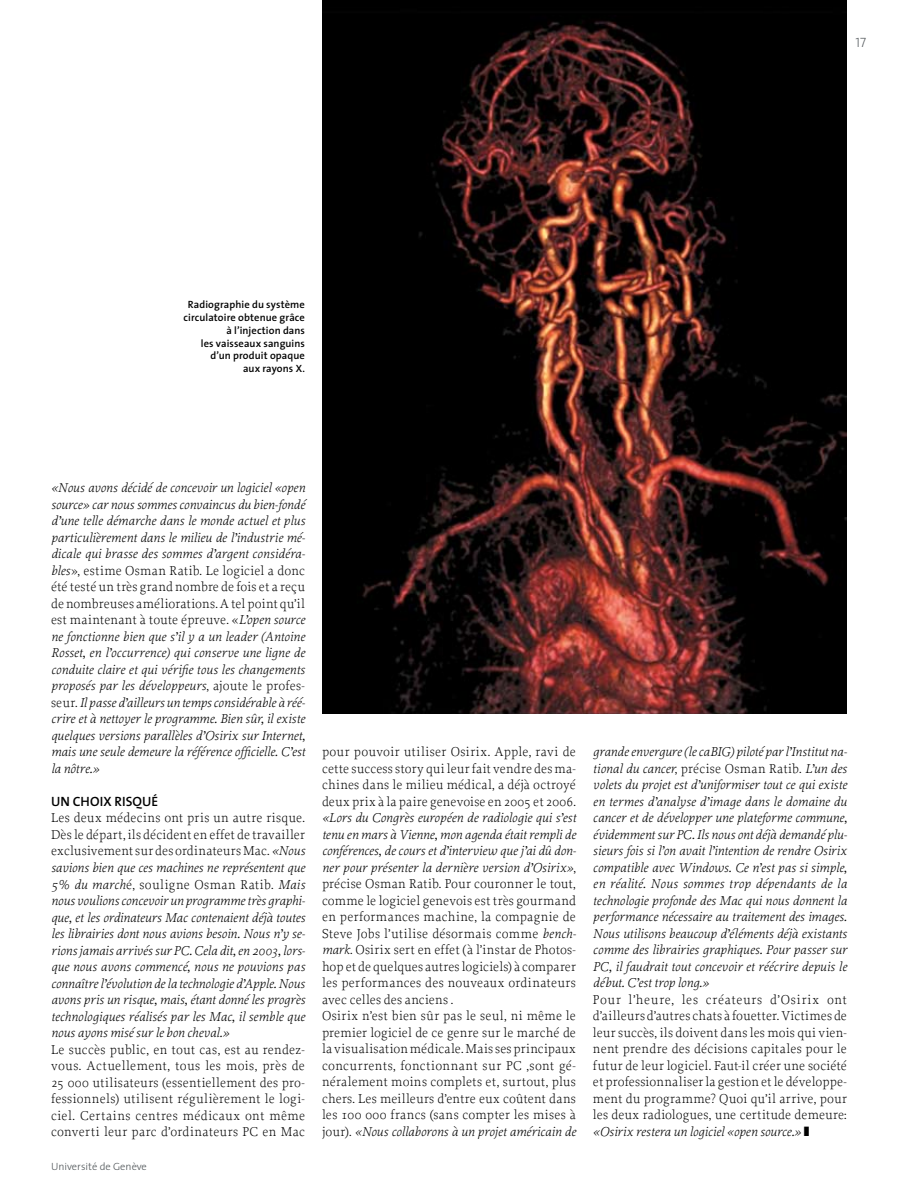
<style>
.page{position:relative;width:898px;height:1204px;background:#fff}
.page>*{position:absolute;margin:0;border:0;box-sizing:border-box;transform-origin:0 0}
.t1{font:italic 300 13.5px/16.5px "Proforma";letter-spacing:.005em;color:#000;text-align:justify}
.t2{font:300 13.5px/16.5px "Proforma";letter-spacing:.015em;color:#000;text-align:justify}
.t3{font:600 13.5px "The Sans";color:#000}
.t4{font:13.5px "The Sans Extra Light Caps";color:#505559}
.t5{font:600 10.5px/12.8px "The Sans";letter-spacing:.01em;color:#000;text-align:right}
.t6{font:300 10.5px "The Sans";color:#505559}
.s1{font-style:normal}
.s2{font-style:italic}
</style>
<div class="page">
<img style="left:322px;top:0;width:524px;height:713px">
<p class="t4" style="left:855px;top:31px;width:12px">17</p>
<p class="t5" style="left:183px;top:298px;width:123px">Radiographie du système circulatoire obtenue grâce à l’injection dans<br>les vaisseaux sanguins d’un produit opaque<br>aux rayons X.</p>
<p class="t1" style="left:51px;top:479px;width:255px">«Nous avons décidé de concevoir un logiciel «open source» car nous sommes convaincus du bien-fondé d’une telle démarche dans le monde actuel et plus particulièrement dans le milieu de l’industrie mé&shy;dicale qui brasse des sommes d’argent considéra&shy;bles<span class="s1">», estime Osman Ratib. Le logiciel a donc été testé un très grand nombre de fois et a reçu de nombreuses améliorations. A tel point qu’il est maintenant à toute épreuve. «</span>L’open source ne fonctionne bien que s’il y a un leader (Antoine Rosset, en l’occurrence) qui conserve une ligne de conduite claire et qui vérifie tous les changements proposés par les développeurs<span class="s1">, ajoute le profes&shy;seur.</span> Il passe d’ailleurs un temps considérable à réé&shy;crire et à nettoyer le programme. Bien sûr, il existe quelques versions parallèles d’Osirix sur Internet, mais une seule demeure la référence officielle. C’est la nôtre.»</p>
<p class="t3" style="left:51px;top:790px;width:30px">Un choi</p>
<p class="t3" style="left:103px;top:790px;width:20px">x risqu</p>
<p class="t3" style="left:151px;top:790px;width:8px">é</p>
<p class="t1" style="left:51px;top:809px;width:255px"><span class="s1">Les deux médecins ont pris un autre risque.<br>Dès le départ, ils décident en effet de travailler exclusivement sur des ordinateurs Mac.</span> «Nous savions bien que ces machines ne représentent que 5% du march<span class="s1">é, souligne Osman Ratib.</span> Mais nous voulions concevoir un programme très graphi&shy;que, et les ordinateurs Mac contenaient déjà toutes les librairies dont nous avions besoin. Nous n’y se&shy;rions jamais arrivés sur PC. Cela dit, en 2003, lors&shy;que nous avons commencé, nous ne pouvions pas connaître l’évolution de la technologie d’Apple. Nous avons pris un risque, mais, étant donné les progrès technologiques réalisés par les Mac, il semble que nous ayons misé sur le bon cheval.»</p>
<p class="t2" style="left:51px;top:1040px;width:255px">Le succès public, en tout cas, est au rendez&shy;vous. Actuellement, tous les mois, près de 25 000 utilisateurs (essentiellement des pro&shy;fessionnels) utilisent régulièrement le logi&shy;ciel. Certains centres médicaux ont même converti leur parc d’ordinateurs PC en Mac</p>
<p class="t6" style="left:51px;top:1157px;width:97px">U niversité de Genève</p>
<p class="t2" style="left:322px;top:743px;width:255px">pour pouvoir utiliser Osirix. Apple, ravi de cette success story qui leur fait vendre des ma&shy;chines dans le milieu médical, a déjà octroyé deux prix à la paire genevoise en 2005 et 2006.</p>
<p class="t2" style="left:322px;top:809px;width:255px;text-align:left"><span class="s2">«Lors du Congrès européen de radiologie qui s’est tenu en mars à Vienne, mon agenda était rempli de conférences, de cours et d’interview que j’ai dû don&shy;ner pour présenter la dernière version d’Osirix»</span>, précise Osman Ratib. Pour couronner le tout, comme le logiciel genevois est très gourmand en performances machine, la compagnie de Steve Jobs l’utilise désormais comme <span class="s2">bench&shy;mark</span>. Osirix sert en effet (à l’instar de Photos&shy;hop et de quelques autres logiciels) à comparer les performances des nouveaux ordinateurs avec celles des anciens .<br>Osirix n’est bien sûr pas le seul, ni même le premier logiciel de ce genre sur le marché de la visualisation médicale. Mais ses principaux concurrents, fonctionnant sur PC ,sont gé&shy;néralement moins complets et, surtout, plus chers. Les meilleurs d’entre eux coûtent dans les 100 000 francs (sans compter les mises à jour). <span class="s2">«Nous collaborons à un projet américain de</span></p>
<p class="t1" style="left:592px;top:743px;width:255px">grande envergure (le caBIG) piloté par l’Institut na&shy;tional du cancer<span class="s1">, précise Osman Ratib.</span> L’un des volets du projet est d’uniformiser tout ce qui existe en termes d’analyse d’image dans le domaine du cancer et de développer une plateforme commune, évidemment sur PC. Ils nous ont déjà demandé plu&shy;sieurs fois si l’on avait l’intention de rendre Osirix compatible avec Windows. Ce n’est pas si simple, en réalité. Nous sommes trop dépendants de la technologie profonde des Mac qui nous donnent la performance nécessaire au traitement des images.<br>Nous utilisons beaucoup d’éléments déjà existants comme des librairies graphiques. Pour passer sur PC, il faudrait tout concevoir et réécrire depuis le début. C’est trop long.»</p>
<p class="t2" style="left:592px;top:990px;width:255px">Pour l’heure, les créateurs d’Osirix ont d’ailleurs d’autres chats à fouetter. Victimes de leur succès, ils doivent dans les mois qui vien&shy;nent prendre des décisions capitales pour le futur de leur logiciel. Faut-il créer une société et professionnaliser la gestion et le développe&shy;ment du programme? Quoi qu’il arrive, pour les deux radiologues, une certitude demeure: <span class="s2">«Osirix restera un logiciel «open source.»</span> ❚</p>
</div>
